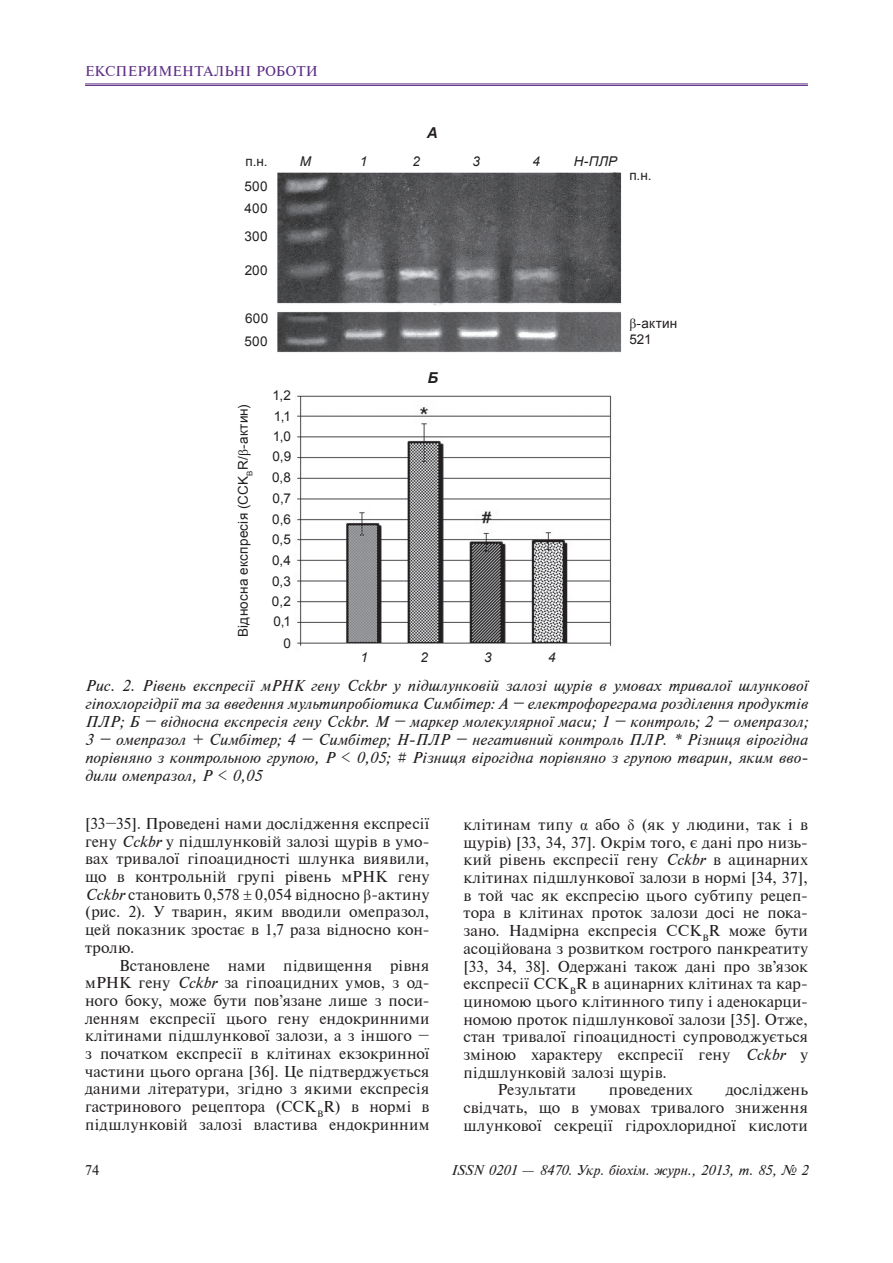
<style>
.page{position:relative;width:893px;height:1263px;background:#fff}
.page>*{position:absolute;margin:0;border:0;box-sizing:border-box;transform-origin:0 0}
.t1{font:15px/17.7px "Newton C";letter-spacing:.01em;color:#231f20;text-align:justify}
.t2{font:15px/18px "Newton C Italic";letter-spacing:.005em;color:#231f20;text-align:justify}
.t3{font:italic 700 15px "Arial";color:#231f20}
.t4{font:13.5px/20.7px "Arial";letter-spacing:.02em;color:#231f20}
.t5{font:13.5px "Newton C Italic";color:#231f20}
.t6{font:13.5px "Newton C";letter-spacing:.015em;color:#5d2e86}
.t7{font:italic 13.5px "Arial";color:#231f20}
.t8{font:13.5px "Newton C";color:#231f20}
.s1{font-family:"Times New Roman"}
.s2{font-family:"Newton C Italic"}
.s3{font-family:"Newton C"}
</style>
<div class="page">
<hr style="left:85px;top:84px;width:723px;height:1px;background:#5d2e86">
<hr style="left:85px;top:85px;width:723px;height:1px;background:#5d2e86">
<img style="left:277px;top:172px;width:345px;height:181px">
<img style="left:297px;top:395px;width:315px;height:251px">
<p class="t6" style="left:85px;top:63px;width:22px">експ</p>
<p class="t6" style="left:128px;top:63px;width:149px">ериментальні робот</p>
<p class="t6" style="left:306px;top:63px;width:13px">и</p>
<p class="t3" style="left:427px;top:123px;width:12px">А</p>
<p class="t4" style="left:245px;top:151px;width:24px">п.н.</p>
<p class="t4" style="left:244px;top:175px;width:25px;line-height:22.6px">500<br>400</p>
<p class="t4" style="left:244px;top:226px;width:25px">300</p>
<p class="t4" style="left:245px;top:260px;width:25px">200</p>
<p class="t4" style="left:244px;top:307px;width:25px;line-height:22.8px">600<br>500</p>
<p class="t7" style="left:300px;top:153px;width:13px">М</p>
<p class="t7" style="left:360px;top:153px;width:9px">1</p>
<p class="t7" style="left:412px;top:153px;width:9px">2</p>
<p class="t7" style="left:472px;top:153px;width:9px">3</p>
<p class="t7" style="left:532px;top:153px;width:9px">4</p>
<p class="t7" style="left:574px;top:153px;width:45px">Н-ПЛР</p>
<p class="t4" style="left:233px;top:637px;width:234px;rotate:-90deg">Відносна експресія (CCK<sub>B</sub>R/<span class="s1">β</span>-актин)</p>
<p class="t4" style="left:272px;top:384px;width:20px;line-height:21.3px">1,2<br>1,1</p>
<p class="t4" style="left:272px;top:425px;width:21px;text-align:justify">1,0<br>0,9<br>0,8<br>0,7<br>0,6</p>
<p class="t4" style="left:272px;top:529px;width:21px;text-align:right">0,5<br>0,4<br>0,3<br>0,2<br>0,1<br>0</p>
<p class="t3" style="left:427px;top:368px;width:12px">Б</p>
<p class="t7" style="left:360px;top:648px;width:9px">1</p>
<p class="t7" style="left:420px;top:648px;width:9px">2</p>
<p class="t7" style="left:484px;top:648px;width:9px">3</p>
<p class="t7" style="left:548px;top:648px;width:9px">4</p>
<p class="t4" style="left:629px;top:165px;width:24px">п.н.</p>
<p class="t4" style="left:629px;top:316px;width:50px;line-height:16.2px"><span class="s1">β</span>-актин<br>521</p>
<p class="t2" style="left:85px;top:677px;width:725px">Рис. 2. Рівень експресії мРНК гену Cckbr у підшлунковій залозі щурів в умовах тривалої шлункової гіпохлоргідрії та за введення мультипробіотика Симбітер: А – електрофореграма розділення продуктів ПЛР</p>
<p class="t2" style="left:85px;top:713px;width:724px;text-indent:34px">; Б – відносна експресія гену Cckbr. М – маркер молекулярної маси; 1 – контроль; 2 – омепразол;<br>3 – омепразол + Симбітер; 4 – Симбітер; Н-ПЛР</p>
<p class="t2" style="left:85px;top:731px;width:724px;text-indent:578px">. * Різниця вірогідна порівняно з контрольною групою, Р &lt; 0,05; # Різниця вірогідна порівняно з групою тварин, яким вво&shy;дили омепразол, Р &lt; 0,05</p>
<p class="t2" style="left:455px;top:731px;width:187px">– негативний контроль ПЛР</p>
<p class="t1" style="left:85px;top:815px;width:346px">[33–35]. Проведені нами дослідження експресії гену <span class="s2">Cckbr</span> у підшлунковій залозі щурів в умо&shy;вах тривалої гіпоацидності шлунка виявили, що в контрольній групі рівень мРН К гену <span class="s2">Cckbr</span> становить 0,578 0,054 відносно <span class="s1">β</span>-актину (рис. 2). У тварин, яким вводили омепразол, цей показник зростає в 1,7 раза відносно кон&shy;тролю.</p>
<p class="t1" style="left:85px;top:956px;width:346px;text-indent:34px">Встановлене нами підвищення рівня мРН К гену <span class="s2">Cckbr</span> за гіпоацидних умов, з од&shy;ного боку, може бути пов’язане лише з поси&shy;ленням експресії цього гену ендокринними клітинами підшлункової залози, а з іншого – з початком експресії в клітинах екзокринної частини цього органа [36]. Це підтверджується даними літератури, згідно з якими експресія гастринового рецептора (CCK<sub>B</sub>R) в нормі в підшлунковій залозі властива ендокринним</p>
<p class="t1" style="left:463px;top:816px;width:346px">клітинам типу <span class="s1">α</span> або <span class="s1">δ</span> (як у людини, так і в</p>
<p class="t1" style="left:463px;top:833px;width:346px">щурів) [33, 34, 37]. Окрім того, є дані про низь-</p>
<p class="t1" style="left:463px;top:851px;width:346px">кий рівень експресії гену <span class="s2">Cckbr</span> в ацинарних</p>
<p class="t1" style="left:463px;top:869px;width:346px">клітинах підшлункової залози в нормі [34, 37],</p>
<p class="t1" style="left:463px;top:886px;width:346px">в той час як експресію цього субтипу рецеп-</p>
<p class="t1" style="left:463px;top:904px;width:346px">тора в клітинах проток залози досі не пока-</p>
<p class="t1" style="left:463px;top:922px;width:346px">зано. Надмірна експресія CCK<sub>B</sub>R може бути</p>
<p class="t1" style="left:463px;top:940px;width:346px">асоційована з розвитком гострого панкреатиту</p>
<p class="t1" style="left:463px;top:957px;width:346px">[33, 34, 38]. Одержані також дані про зв’язок</p>
<p class="t1" style="left:463px;top:975px;width:346px">експресії CCK<sub>B</sub>R в ацинарних клітинах та кар-</p>
<p class="t1" style="left:463px;top:993px;width:346px">циномою цього клітинного типу і аденокарци-</p>
<p class="t1" style="left:463px;top:1010px;width:346px">номою проток підшлункової залози [35]. Отже,</p>
<p class="t1" style="left:463px;top:1028px;width:346px">стан тривалої гіпоацидності супроводжується</p>
<p class="t1" style="left:463px;top:1046px;width:346px">зміною характеру експресії гену <span class="s2">Cckbr</span> у</p>
<p class="t1" style="left:463px;top:1063px;width:205px">підшлунковій залозі щурів.</p>
<p class="t1" style="left:497px;top:1081px;width:80px">Результати</p>
<p class="t1" style="left:609px;top:1081px;width:85px">проведених</p>
<p class="t1" style="left:463px;top:1081px;width:346px;text-indent:262px">досліджень свідчать, що в умовах тривалого зниження шлункової секреції гідрохлоридної кислоти</p>
<p class="t8" style="left:85px;top:1163px;width:16px">74</p>
<p class="t5" style="left:451px;top:1163px;width:358px">ISSN 0201 <span class="s3">—</span> 8470. Укр. біохім. журн., 2013, т. 85, № 2</p>
</div>
